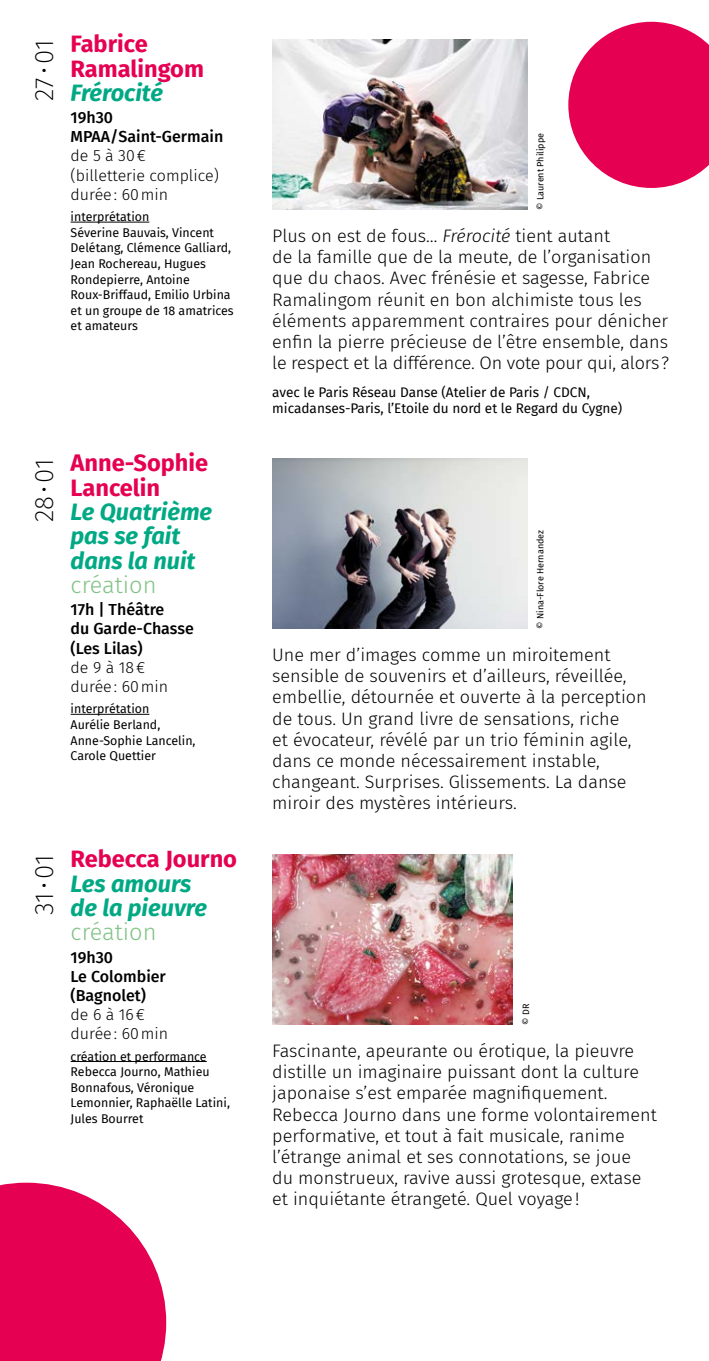
<style>
.page{position:relative;width:709px;height:1361px;background:#fff}
.page>*{position:absolute;margin:0;border:0;box-sizing:border-box;transform-origin:0 0}
.t1{font:200 26px "Fira Sans";letter-spacing:-.03em;color:#000}
.t2{font:italic 700 23.6px/24.4px "Fira Sans";color:#00a984}
.t3{font:700 23.6px/24.4px "Fira Sans";color:#e50051}
.t4{font:300 23.6px "Fira Sans";color:#81c285}
.t5{font:300 18px/21.2px "Fira Sans";color:#000}
.t6{font:500 16px/19.2px "Fira Sans";color:#000}
.t7{font:300 16px/19.2px "Fira Sans";color:#000}
.t8{font:13.6px/16.4px "Fira Sans";color:#000}
.t9{font:12.4px/15.6px "Fira Sans";color:#000}
.t10{font:9px "Fira Sans";color:#000}
.s1{font-style:italic}
</style>
<div class="page">
<hr style="left:71px;top:222px;width:78px;height:1px;background:#000">
<hr style="left:71px;top:714px;width:78px;height:1px;background:#000">
<hr style="left:71px;top:1061px;width:136px;height:1px;background:#000">
<img style="left:272px;top:40px;width:255px;height:170px">
<img style="left:272px;top:459px;width:255px;height:170px">
<img style="left:272px;top:854px;width:241px;height:171px">
<svg style="left:568px;top:22px;width:141px;height:166px"></svg>
<svg style="left:0;top:1182px;width:166px;height:179px;background:#e8256a"></svg>
<h1 class="t1" style="left:26px;top:101px;width:62px;rotate:-90deg">27•01</h1>
<h2 class="t3" style="left:71px;top:30px;width:135px">Fabrice<br>Ramalingom</h2>
<h2 class="t2" style="left:71px;top:79px;width:94px">Frérocité</h2>
<p class="t6" style="left:71px;top:107px;width:154px">19h30<br>MPAA/Saint-Germain</p>
<p class="t7" style="left:71px;top:146px;width:150px">de 5 à 30€ (billetterie complice) durée: 60min</p>
<p class="t9" style="left:71px;top:209px;width:165px">interprétation<br>Séverine Bauvais, Vincent<br>Delétang, Clémence Galliard,<br>Jean Rochereau, Hugues<br>Rondepierre, Antoine<br>Roux-Briffaud, Emilio Urbina et un groupe de 18 amatrices et amateurs</p>
<h1 class="t1" style="left:26px;top:522px;width:65px;rotate:-90deg">28•01</h1>
<h2 class="t3" style="left:71px;top:449px;width:139px">Anne-Sophie<br>Lancelin</h2>
<h2 class="t2" style="left:71px;top:498px;width:143px">Le Quatrième pas se fait dans la nuit</h2>
<h2 class="t4" style="left:71px;top:568px;width:87px">création</h2>
<p class="t6" style="left:71px;top:599px;width:125px">17h | Théâtre<br>du Garde-Chasse (Les Lilas)</p>
<p class="t7" style="left:71px;top:657px;width:99px">de 9 à 18€ durée: 60min</p>
<p class="t9" style="left:71px;top:701px;width:126px">interprétation<br>Aurélie Berland,<br>Anne-Sophie Lancelin,<br>Carole Quettier</p>
<h1 class="t1" style="left:26px;top:914px;width:61px;rotate:-90deg">31•01</h1>
<h2 class="t3" style="left:71px;top:845px;width:168px">Rebecca Journo</h2>
<h2 class="t2" style="left:71px;top:869px;width:138px">Les amours de la pieuvre</h2>
<h2 class="t4" style="left:71px;top:915px;width:87px">création</h2>
<p class="t6" style="left:71px;top:946px;width:97px">19h30<br>Le Colombier (Bagnolet)</p>
<p class="t7" style="left:71px;top:1005px;width:99px">de 6 à 16€ durée: 60min</p>
<p class="t9" style="left:71px;top:1048px;width:161px">création et performance<br>Rebecca Journo, Mathieu<br>Bonnafous, Véronique<br>Lemonnier, Raphaëlle Latini,<br>Jules Bourret</p>
<p class="t10" style="left:533px;top:210px;width:78px;rotate:-90deg">© Laurent Philippe</p>
<p class="t5" style="left:272px;top:225px;width:398px">Plus on est de fous… <span class="s1">Frérocité</span> tient autant<br>de la famille que de la meute, de l’organisation que du chaos. Avec frénésie et sagesse, Fabrice Ramalingom réunit en bon alchimiste tous les éléments apparemment contraires pour dénicher enfin la pierre précieuse de l’être ensemble, dans le respect et la différence. On vote pour qui, alors?</p>
<p class="t8" style="left:272px;top:383px;width:351px">avec le Paris Réseau Danse (Atelier de Paris / CDCN, micadanses-Paris, l’Etoile du nord et le Regard du Cygne)</p>
<p class="t10" style="left:533px;top:629px;width:100px;rotate:-90deg">© Nina-Flore Hernandez</p>
<p class="t5" style="left:272px;top:644px;width:376px">Une mer d’images comme un miroitement sensible de souvenirs et d’ailleurs, réveillée, embellie, détournée et ouverte à la perception de tous. Un grand livre de sensations, riche<br>et évocateur, révélé par un trio féminin agile, dans ce monde nécessairement instable, changeant. Surprises. Glissements. La danse miroir des mystères intérieurs.</p>
<p class="t10" style="left:519px;top:1025px;width:22px;rotate:-90deg">© DR</p>
<p class="t5" style="left:272px;top:1040px;width:386px">Fascinante, apeurante ou érotique, la pieuvre distille un imaginaire puissant dont la culture japonaise s’est emparée magnifiquement.<br>Rebecca Journo dans une forme volontairement performative, et tout à fait musicale, ranime l’étrange animal et ses connotations, se joue<br>du monstrueux, ravive aussi grotesque, extase et inquiétante étrangeté. Quel voyage!</p>
</div>
